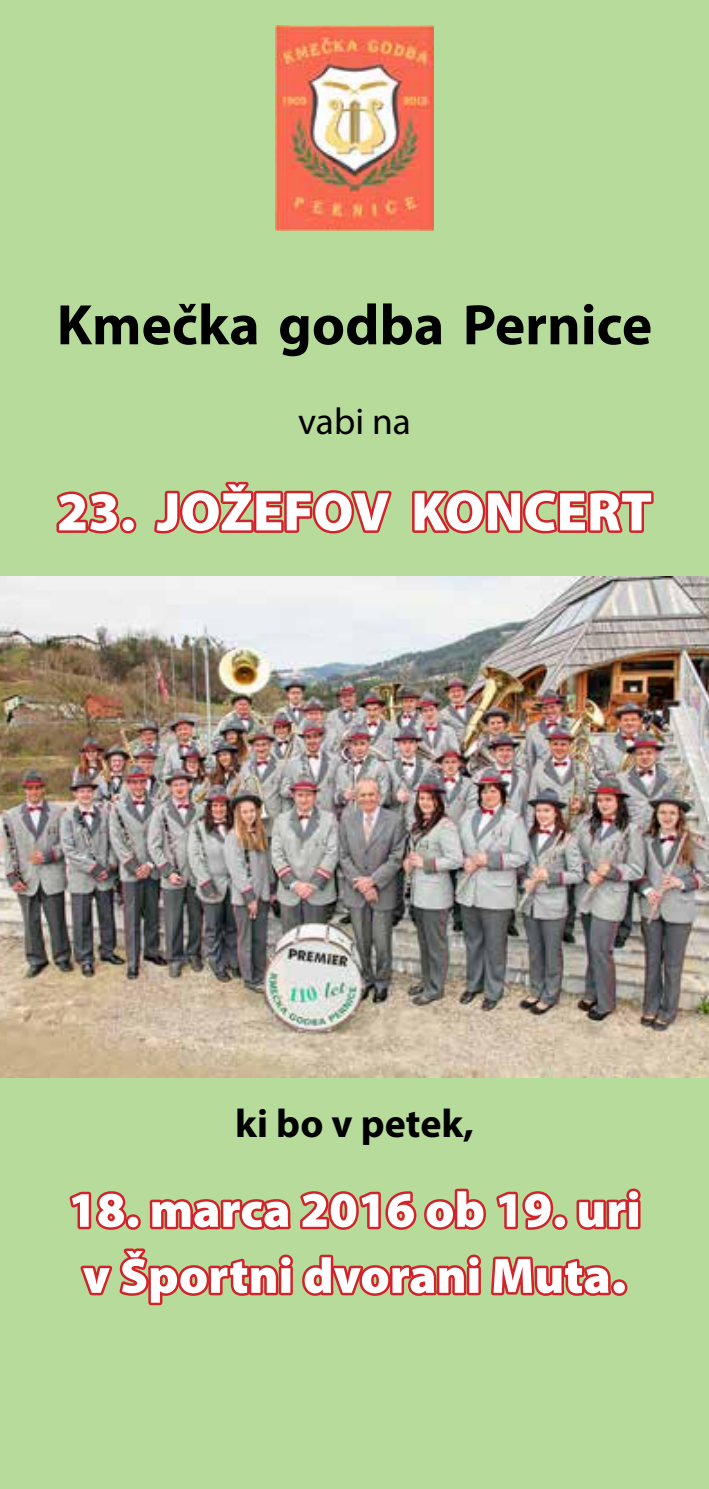
<style>
.page{position:relative;width:709px;height:1489px;background:#fff}
.page>*{position:absolute;margin:0;border:0;box-sizing:border-box;transform-origin:0 0}
.t1{font:700 57.5px "Myriad Pro";color:#000}
.t2{font:900 55px "Myriad Pro";color:#fff}
.t3{font:900 50px/66px "Myriad Pro";color:#fff}
.t4{font:700 40px "Myriad Pro";color:#000}
.t5{font:37.5px "Myriad Pro";color:#000}
.s1{font-size:55px}
</style>
<div class="page">
<div style="left:0;top:0;width:709px;height:1488px;background:#b7db9b"></div>
<img style="left:0;top:576px;width:709px;height:501px">
<svg style="left:56px;top:491px;width:66px;height:43px"></svg>
<div style="left:120px;top:517px;width:16px;height:16px;border:5px solid #d2232a;border-radius:50%"></div>
<svg style="left:154px;top:481px;width:238px;height:53px"></svg>
<svg style="left:412px;top:490px;width:242px;height:44px"></svg>
<svg style="left:66px;top:1026px;width:577px;height:280px"></svg>
<div style="left:611px;top:1279px;width:16px;height:16px;border:5px solid #d2232a;border-radius:50%"></div>
<img style="left:275px;top:26px;width:158px;height:204px">
<p class="t1" style="left:57px;top:287px;width:597px">Kmečka godba Pernice</p>
<p class="t5" style="left:298px;top:398px;width:114px">vabi na</p>
<p class="t2" style="left:57px;top:480px;width:597px">23. JOŽEFOV KONCERT</p>
<p class="t4" style="left:235px;top:1097px;width:240px">ki bo v petek,</p>
<p class="t3" style="left:68px;top:1177px;width:574px">18. marca 2016 ob 19. uri v Športni dvorani Muta<span class="s1">.</span></p>
</div>
